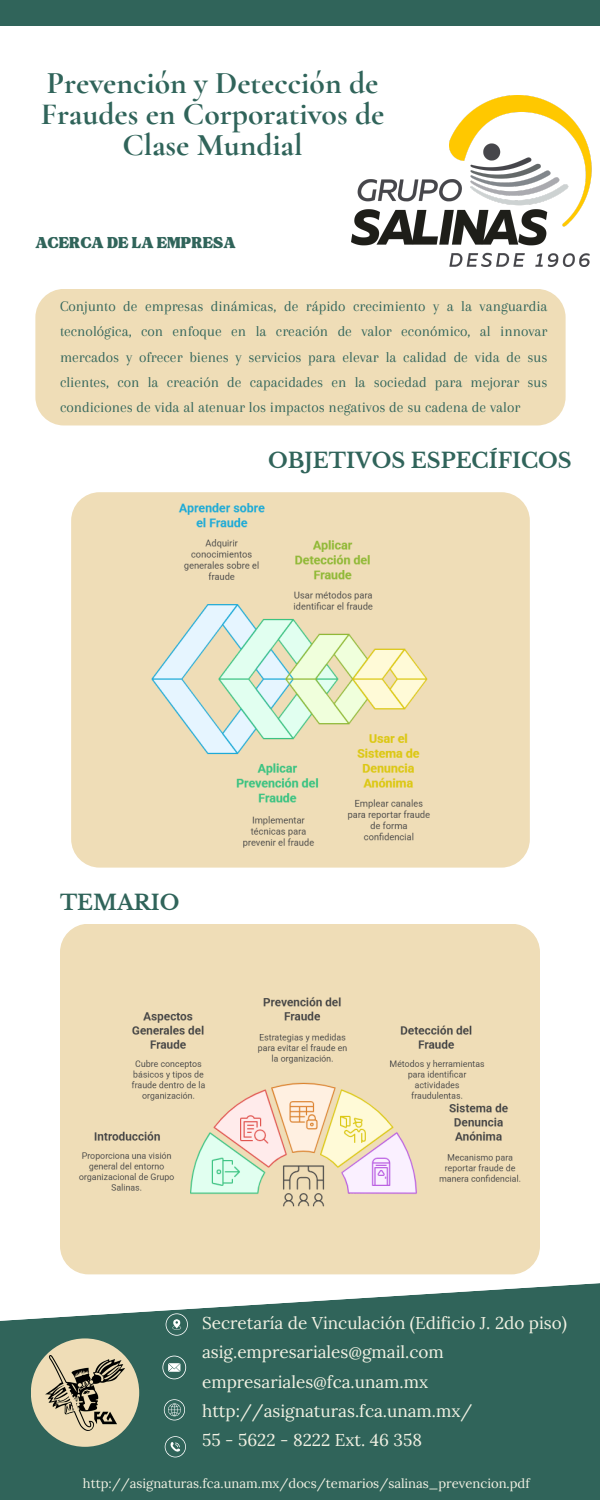
<style>
.page{position:relative;width:600px;height:1500px;background:#fff}
.page>*{position:absolute;margin:0;border:0;box-sizing:border-box;transform-origin:0 0}
.t1{font:700 31.6px/31px "Cormorant Garamond";color:#30645a;text-align:center}
.t2{font:21.8px "TAN Tangkiwood Display";color:#30645a}
.t3{font:700 20.9px "Libre Baskerville";color:#30645a}
.t4{font:17.1px/29.2px "Lora";color:#f1f1e3}
.t5{font:15.2px/25.3px "Arapey";color:#30645a;text-align:justify}
.t6{font:13px "Lora";color:#f1f1e3}
</style>
<div class="page">
<svg style="left:0;top:1283px;width:600px;height:217px;fill:#30645a"></svg>
<div style="left:35px;top:289px;width:531px;height:136px;background:#efddb7;border-radius:28px"></div>
<div style="left:71px;top:492px;width:459px;height:376px;background:#efddb7;border-radius:28px"></div>
<div style="left:0;top:0;width:600px;height:26px;background:#30645a"></div>
<div style="left:60px;top:924px;width:479px;height:350px;background:#efddb7;border-radius:28px"></div>
<svg style="left:165px;top:1436px;width:21px;height:21px"></svg>
<svg style="left:166px;top:1313px;width:22px;height:23px"></svg>
<svg style="left:162px;top:1356px;width:24px;height:23px"></svg>
<svg style="left:164px;top:1399px;width:21px;height:21px"></svg>
<div style="left:31px;top:1338px;width:108px;height:109px;background:#efddb7;border-radius:50%"></div>
<img style="left:46px;top:1355px;width:78px;height:75px">
<img style="left:79px;top:997px;width:442px;height:210px">
<img style="left:151px;top:503px;width:279px;height:345px">
<img style="left:351px;top:96px;width:240px;height:170px">
<h1 class="t1" style="left:41px;top:68px;width:345px">Prevención y Detección de<br>Fraudes en Corporativos de<br>Clase Mundial</h1>
<p class="t2" style="left:35px;top:235px;width:202px">ACERCA DE LA EMPRESA</p>
<h3 class="t5" style="left:60px;top:294px;width:489px">Conjunto de empresas dinámicas, de rápido crecimiento y a la vanguardia tecnológica, con enfoque en la creación de valor económico, al innovar mercados y ofrecer bienes y servicios para elevar la calidad de vida de sus clientes, con la creación de capacidades en la sociedad para mejorar sus condiciones de vida al atenuar los impactos negativos de su cadena de valor</h3>
<h5 class="t3" style="left:268px;top:448px;width:305px">OBJETIVOS ESPECÍFICOS</h5>
<p class="t3" style="left:60px;top:890px;width:121px">TEMARIO</p>
<h2 class="t4" style="left:202px;top:1308px;width:367px">Secretaría de Vinculación (Edificio J. 2do piso) asig.empresariales@gmail.com empresariales@fca.unam.mx http://asignaturas.fca.unam.mx/<br>55 - 5622 - 8222 Ext. 46 358</h2>
<h2 class="t6" style="left:83px;top:1475px;width:448px">http://asignaturas.fca.unam.mx/docs/temarios/salinas_prevencion.pdf</h2>
</div>
